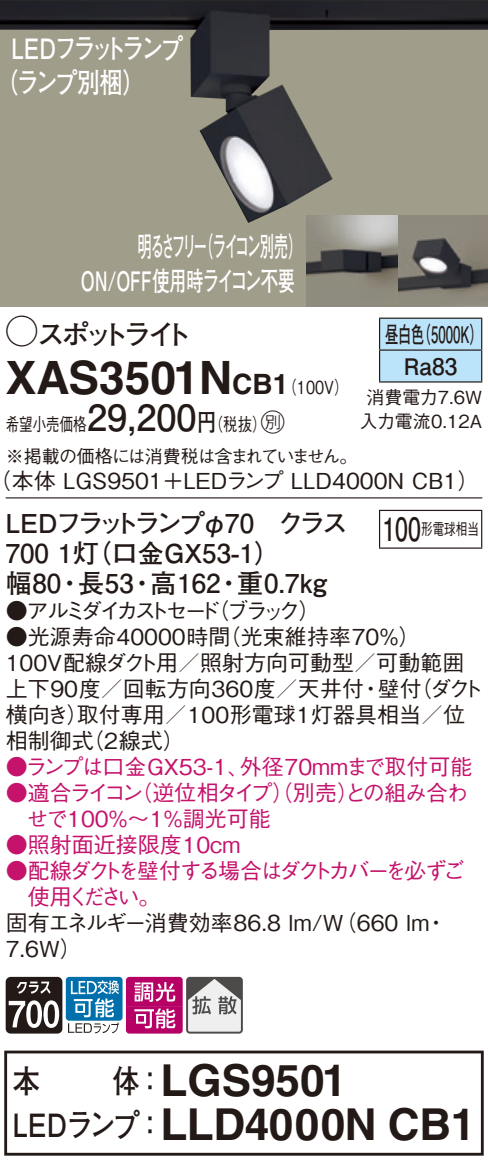
<style>
.page{position:relative;width:488px;height:1167px;background:#fff}
.page>*{position:absolute;margin:0;border:0;box-sizing:border-box;transform-origin:0 0}
.t1{font:700 46px "Helvetica LT Std";color:#231916}
.t2{font:700 44px "Helvetica LT Std";letter-spacing:-.01em;color:#231916}
.t3{font:700 36px "Futo Go B101 Pro";color:#231916}
.t4{font:700 32px "Futo Go B101 Pro";color:#231916;scale:.85 1}
.t5{font:700 32px "Futo Go B101 Pro";color:#231916;scale:.72 1}
.t6{font:700 28px/34px "Futo Go B101 Pro";letter-spacing:-.12em;color:#fff;scale:.8 1}
.t7{font:700 28px "Futo Go B101 Pro";letter-spacing:-.15em;color:#fff;scale:.5 1}
.t8{font:700 28px "Futo Go B101 Pro";letter-spacing:-.195em;color:#231916}
.t9{font:700 28px "Helvetica LT Std";color:#231916}
.t10{font:700 26.8px "Futo Go B101 Pro";letter-spacing:-.005em;color:#fff;scale:.64 1}
.t11{font:700 26px "Futo Go B101 Pro";color:#231916}
.t12{font:700 26px "Futo Go B101 Pro";letter-spacing:-.145em;color:#231916}
.t13{font:24px "Ford Classification 1";color:#231916}
.t14{font:700 22.8px/32px "Futo Go B101 Pro";color:#231916;scale:.58 1}
.t15{font:500 22px/26px "Gothic BBB Pro";color:#231916}
.t16{font:500 22px/26px "Gothic BBB Pro";letter-spacing:-.045em;color:#c5126b}
.t17{font:500 22px/26px "Gothic BBB Pro";letter-spacing:-.145em;color:#c5126b}
.t18{font:500 22px "Gothic BBB Pro";color:#c5126b}
.t19{font:500 22px/26px "Gothic BBB Pro";letter-spacing:-.14em;color:#231916}
.t20{font:500 22px/26px "Gothic BBB Pro";letter-spacing:-.02em;color:#c5126b}
.t21{font:500 18px/31.6px "Gothic BBB Pro";letter-spacing:-.04em;color:#231916;scale:.75 1}
.t22{font:500 18px/24px "Gothic BBB Pro";color:#231916;text-align:center}
.t23{font:500 18px "Gothic BBB Pro";color:#231916;scale:.8 1}
.t24{font:500 16px "Gothic BBB Pro";color:#231916;scale:.72 1}
.s1{font-family:"Ford Classification 1";font-weight:400;font-size:32px}
.s2{font-size:46px}
.s3{font-family:"Helvetica LT Std";font-weight:700;font-size:28px}
.s4{font-family:"Gothic BBB Pro";font-weight:500;font-size:18px}
.s5{font-family:"Futo Go B101 Pro";font-weight:700;font-size:24px}
</style>
<div class="page">
<div style="left:0;top:0;width:488px;height:306px;background:#a19d8b"></div>
<img style="left:0;top:0;width:488px;height:223px">
<img style="left:306px;top:215px;width:182px;height:91px">
<div style="left:380px;top:319px;width:101px;height:62px;background:#bbe3f9"></div>
<hr style="left:379px;top:317px;width:103px;height:2px;background:#231916">
<hr style="left:379px;top:319px;width:1px;height:30px;background:#231916">
<hr style="left:481px;top:319px;width:1px;height:30px;background:#231916">
<hr style="left:379px;top:349px;width:103px;height:2px;background:#231916">
<hr style="left:379px;top:351px;width:1px;height:30px;background:#231916">
<hr style="left:481px;top:351px;width:1px;height:30px;background:#231916">
<hr style="left:379px;top:381px;width:103px;height:2px;background:#231916">
<hr style="left:6px;top:497px;width:476px;height:1px;background:#231916">
<hr style="left:379px;top:511px;width:1px;height:36px;background:#231916">
<hr style="left:379px;top:510px;width:103px;height:1px;background:#231916">
<hr style="left:481px;top:511px;width:1px;height:36px;background:#231916">
<hr style="left:379px;top:547px;width:103px;height:2px;background:#231916">
<svg style="left:6px;top:976px;width:56px;height:57px"></svg>
<div style="left:66px;top:976px;width:56px;height:44px;background:#0070ac;border-radius:3px"></div>
<svg style="left:68px;top:980px;width:51px;height:53px"></svg>
<svg style="left:126px;top:976px;width:114px;height:57px"></svg>
<div style="left:186px;top:976px;width:57px;height:57px;border:2px solid #4d4a4a;border-radius:3px"></div>
<div style="left:4px;top:1050px;width:479px;height:105px;border:3px solid #231916"></div>
<p class="t6" style="left:-5px;top:27px;width:236px;text-indent:16px">LEDフラットランプ（ランプ別梱(</p>
<p class="t7" style="left:199px;top:224px;width:208px">（ライコン別売(</p>
<p class="t7" style="left:138px;top:224px;width:141px">明るさフリー</p>
<p class="t10" style="left:81px;top:260px;width:336px">ON/OFF使用時ライコン不要</p>
<p class="t8" style="left:6px;top:312px;width:188px"><span class="s1">A</span>スポットライト</p>
<p class="t14" style="left:417px;top:315px;width:115px">（5000 (K</p>
<p class="t14" style="left:403px;top:315px;width:94px;text-indent:-19px">昼白色<br>Ra83</p>
<p class="t22" style="left:359px;top:383px;width:124px">消費電力7.6W入力電流0.12A</p>
<h1 class="t1" style="left:6px;top:349px;width:195px">XAS3501</h1>
<p class="t9" style="left:199px;top:367px;width:75px"><span class="s2">N</span>CB</p>
<p class="t23" style="left:273px;top:372px;width:96px">（<span class="s3">1</span> 100 (V</p>
<h3 class="t3" style="left:87px;top:389px;width:111px">29,200</h3>
<p class="t13" style="left:252px;top:410px;width:34px">C<span class="s4">）</span></p>
<p class="t23" style="left:197px;top:410px;width:70px">（<span class="s5">円</span>税抜</p>
<p class="t21" style="left:6px;top:406px;width:470px">希望小売価格<br>※掲載の価格には消費税は含まれていません。</p>
<p class="t15" style="left:-10px;top:465px;width:491px">（本体 LGS9501＋LEDランプ LLD4000N CB1(</p>
<p class="t12" style="left:6px;top:502px;width:343px">LEDフラットランプφ70　クラス</p>
<p class="t11" style="left:6px;top:532px;width:276px">700 （灯1 口金GX53-1(</p>
<p class="t11" style="left:237px;top:562px;width:91px">重0.7kg</p>
<p class="t11" style="left:6px;top:562px;width:57px">幅80</p>
<p class="t11" style="left:150px;top:562px;width:72px">高162</p>
<p class="t11" style="left:78px;top:562px;width:57px">長53</p>
<p class="t11" style="left:57px;top:562px;width:27px">・</p>
<p class="t11" style="left:129px;top:562px;width:27px">・</p>
<p class="t11" style="left:216px;top:562px;width:27px">・</p>
<h3 class="t5" style="left:382px;top:504px;width:55px">100</h3>
<p class="t24" style="left:421px;top:516px;width:82px">形電球相当</p>
<p class="t15" style="left:207px;top:595px;width:114px">（ブラック(</p>
<p class="t19" style="left:219px;top:595px;width:203px;text-indent:-213px">●アルミダイカストセード<br>（光束維持率70％(</p>
<p class="t15" style="left:6px;top:621px;width:226px">●光源寿命40000時間</p>
<p class="t15" style="left:6px;top:647px;width:460px">100V配線ダクト用／照射方向可動型／可動範囲</p>
<p class="t15" style="left:410px;top:673px;width:75px">（ダクト</p>
<p class="t15" style="left:6px;top:673px;width:461px">上下90度／回転方向360度／天井付<br>横向き取付専用／100形電球1灯器具相当／位</p>
<p class="t15" style="left:377px;top:673px;width:45px">壁付</p>
<p class="t15" style="left:360px;top:673px;width:23px">・</p>
<p class="t15" style="left:82px;top:699px;width:104px;text-indent:-16px">）<br>（2線式(</p>
<p class="t15" style="left:6px;top:725px;width:89px">相制御式</p>
<p class="t16" style="left:130px;top:751px;width:339px;text-indent:-125px">●ランプは口金GX53-1、<br>（逆位相タイプ）（別売との組み合わ</p>
<p class="t18" style="left:240px;top:749px;width:234px">外径70mmまで取付可能</p>
<p class="t16" style="left:337px;top:777px;width:23px">）</p>
<p class="t20" style="left:27px;top:777px;width:246px;text-indent:-21px">●適合ライコン<br>せで100％〜1％調光可能</p>
<p class="t18" style="left:6px;top:827px;width:236px">●照射面近接限度10cm</p>
<p class="t17" style="left:28px;top:855px;width:439px;text-indent:-22px">●配線ダクトを壁付する場合はダクトカバーを必ずご使用ください。</p>
<p class="t15" style="left:425px;top:907px;width:23px">・</p>
<p class="t15" style="left:6px;top:907px;width:425px">固有エネルギー消費効率86.8 lm （W/ 660 lm<br>7.6W(</p>
<h3 class="t4" style="left:13px;top:1055px;width:34px">本</h3>
<h3 class="t4" style="left:113px;top:1055px;width:62px">体：</h3>
<h2 class="t2" style="left:160px;top:1053px;width:187px">LGS9501</h2>
<h3 class="t4" style="left:13px;top:1099px;width:179px">LEDランプ：</h3>
<h2 class="t2" style="left:160px;top:1097px;width:316px">LLD4000N CB1</h2>
</div>
